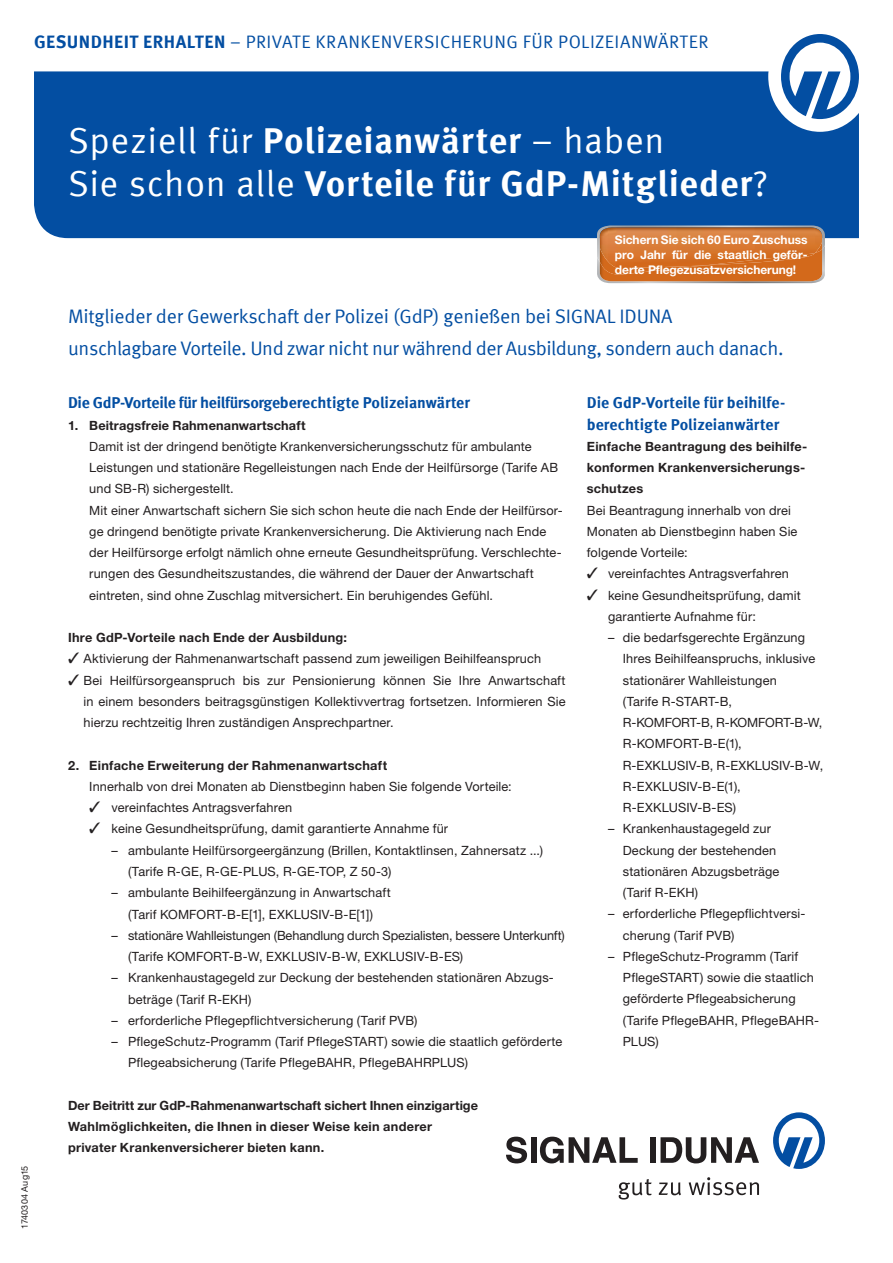
<style>
.page{position:relative;width:893px;height:1263px;background:#fff}
.page>*{position:absolute;margin:0;border:0;box-sizing:border-box;transform-origin:0 0}
.t1{font:700 36px "Meta Offc Pro";letter-spacing:.02em;color:#fff}
.t2{font:36px "Meta Offc Pro Norm";letter-spacing:.015em;color:#fff}
.t3{font:19.5px/32px "Meta Offc Pro Norm";letter-spacing:-.025em;color:#034ea2}
.t4{font:18px "Meta Offc Pro Norm";letter-spacing:.02em;color:#034ea2}
.t5{font:700 15.75px/21.3px "Meta Offc Pro";letter-spacing:-.005em;color:#034ea2}
.t6{font:12.75px/21.3px "Helvetica Neue LTW1 G";letter-spacing:.01em;color:#231f20}
.t7{font:700 12.75px/21.3px "Helvetica Neue LTW1 G";letter-spacing:.02em;color:#231f20}
.t8{font:12.75px/21.3px "Helvetica Neue LTW1 G";letter-spacing:-.01em;color:#231f20}
.t9{font:700 12px/15px "Helvetica Neue LTW1 G";letter-spacing:-.01em;color:#fff;text-align:justify}
.t10{font:9px "Helvetica Neue LTW1 G";letter-spacing:.02em;color:#231f20}
.s1{font-family:"Meta Offc Pro";font-weight:700}
.s2{font-family:"Meta Offc Pro Norm";font-weight:400}
</style>
<div class="page">
<div style="left:34px;top:71px;width:825px;height:167px;background:#034ea2"></div>
<svg style="left:506px;top:1137px;width:21px;height:26px"></svg>
<div style="left:531px;top:1137px;width:5px;height:26px;background:#231f20"></div>
<svg style="left:540px;top:1137px;width:98px;height:26px"></svg>
<div style="left:650px;top:1137px;width:5px;height:26px;background:#231f20"></div>
<svg style="left:660px;top:1137px;width:99px;height:26px"></svg>
<svg style="left:619px;top:1179px;width:33px;height:20px"></svg>
<svg style="left:659px;top:1182px;width:22px;height:13px"></svg>
<svg style="left:689px;top:1177px;width:70px;height:18px"></svg>
<svg style="left:773px;top:1112px;width:52px;height:57px"></svg>
<div style="left:768px;top:21px;width:104px;height:111px;background:#fff;border-radius:50%"></div>
<svg style="left:781px;top:34px;width:78px;height:85px"></svg>
<div style="left:850px;top:0;width:43px;height:43px;background:#fff"></div>
<svg style="left:597px;top:225px;width:228px;height:58px"></svg>
<img style="left:597px;top:225px;width:14px;height:7px">
<img style="left:600px;top:275px;width:222px;height:6px">
<div style="left:600px;top:268px;width:222px;height:7px;background:#d3691b"></div>
<img style="left:600px;top:227px;width:222px;height:41px">
<h3 class="t4" style="left:34px;top:28px;width:646px"><span class="s1">Gesundheit erhalten</span> – PRIVATE Krankenversi cherung für polizeianwärter</h3>
<h1 class="t2" style="left:68px;top:113px;width:598px">Speziell für <span class="s1">Polizeianwärter</span> – haben</h1>
<h1 class="t1" style="left:68px;top:155px;width:702px"><span class="s2">Sie schon alle</span> Vorteile für GdP-Mitglieder<span class="s2">?</span></h1>
<p class="t9" style="left:615px;top:232px;width:194px">Sichern Sie sich 60 Euro Zuschuss pro Jahr für die staatlich geför&shy;derte Pflegezusatzversicherung!</p>
<h2 class="t3" style="left:68px;top:299px;width:717px">Mitglieder der Gewerkschaft der Polizei (GdP) genießen bei SIGNAL IDUNA unschlagbare Vorteile. Und zwar nicht nur während der Ausbildung, sondern auch danach.</h2>
<p class="t10" style="left:19px;top:1229px;width:65px;rotate:-90deg">1740304 Aug15</p>
<p class="t5" style="left:68px;top:391px;width:403px">Die GdP-Vorteile für heilfürsorgeberechtigte Polizeianwärter</p>
<p class="t7" style="left:68px;top:414px;width:239px">1. Beitragsfreie Rahmenanwartschaft</p>
<p class="t6" style="left:89px;top:435px;width:475px">Damit ist der dringend benötigte Krankenversicherungsschutz für ambulante Leistungen und stationäre Regelleistungen nach Ende der Heilfürsorge (Tarife AB und SB-R) sichergestellt.<br>Mit einer Anwartschaft sichern Sie sich schon heute die nach Ende der Heilfürsor&shy;ge dringend benötigte private Krankenversicherung. Die Aktivierung nach Ende der Heilfürsorge erfolgt nämlich ohne erneute Gesundheitsprüfung. Verschlechte&shy;rungen des Gesundheitszustandes, die während der Dauer der Anwartschaft eintreten, sind ohne Zuschlag mitversichert. Ein beruhigendes Gefühl.</p>
<p class="t7" style="left:68px;top:627px;width:281px">Ihre GdP-Vorteile nach Ende der Ausbildung:</p>
<p class="t6" style="left:68px;top:648px;width:475px">✓ Aktivierung der Rahmenanwartschaft passend zum jeweiligen Beihilfeanspruch</p>
<p class="t6" style="left:84px;top:669px;width:484px;text-align:justify;text-indent:-15px">✓ Bei Heilfürsorgeanspruch bis zur Pensionierung können Sie Ihre Anwartschaft in einem besonders beitragsgünstigen Kollektivvertrag fortsetzen. Informieren Sie hierzu rechtzeitig Ihren zuständigen Ansprechpartner.</p>
<p class="t7" style="left:68px;top:754px;width:321px">2. Einfache Erweiterung der Rahmenanwartschaft</p>
<p class="t6" style="left:89px;top:776px;width:424px">Innerhalb von drei Monaten ab Dienstbeginn haben Sie folgende Vorteile:</p>
<p class="t6" style="left:89px;top:797px;width:205px">✓ vereinfachtes Antragsverfahren</p>
<p class="t6" style="left:89px;top:818px;width:360px">✓ keine Gesundheitsprüfung, damit garantierte Annahme für</p>
<p class="t6" style="left:128px;top:839px;width:417px;text-indent:-16px">– ambulante Heilfürsorgeergänzung (Brillen, Kontaktlinsen, Zahnersatz ...) (Tarife R-GE, R-GE-PLUS, R-GE-TOP, Z 50-3)</p>
<p class="t6" style="left:112px;top:882px;width:281px;text-align:center">– ambulante Beihilfeergänzung in Anwartschaft (Tarif KOMFORT-B-E[1], EXKLUSIV-B-E[1])</p>
<p class="t8" style="left:128px;top:924px;width:438px;text-indent:-16px">– stationäre Wahlleistungen (Behandlung durch Spezialisten, bessere Unterkunft) (Tarife KOMFORT-B-W, EXKLUSIV-B-W, EXKLUSIV-B-ES)</p>
<p class="t6" style="left:128px;top:967px;width:427px;text-indent:-16px">– Krankenhaustagegeld zur Deckung der bestehenden stationären Abzugs&shy;beträge (Tarif R-EKH)</p>
<p class="t6" style="left:112px;top:1009px;width:307px">– erforderliche Pflegepflichtversicherung (Tarif PVB)</p>
<p class="t6" style="left:128px;top:1031px;width:436px;text-indent:-16px">– PflegeSchutz-Programm (Tarif PflegeSTART) sowie die staatlich geförderte<br>Pflegeabsicherung (Tarife PflegeBAHR, PflegeBAHRPLUS)</p>
<p class="t7" style="left:68px;top:1094px;width:411px">Der Beitritt zur GdP-Rahmenanwartschaft sichert Ihnen einzigartige<br>Wahlmöglichkeiten, die Ihnen in dieser Weise kein anderer privater Krankenversicherer bieten kann.</p>
<p class="t5" style="left:587px;top:391px;width:200px">Die GdP-Vorteile für beihilfe&shy;berechtigte Polizeianwärter</p>
<p class="t7" style="left:587px;top:435px;width:222px">Einfache Beantragung des beihilfe&shy;konformen Krankenversicherungs&shy;schutzes</p>
<p class="t6" style="left:587px;top:499px;width:212px">Bei Beantragung innerhalb von drei<br>Monaten ab Dienstbeginn haben Sie folgende Vorteile:</p>
<p class="t6" style="left:587px;top:563px;width:204px">✓ vereinfachtes Antragsverfahren</p>
<p class="t6" style="left:608px;top:584px;width:194px;text-indent:-21px">✓ keine Gesundheitsprüfung, damit garantierte Aufnahme für:</p>
<p class="t6" style="left:623px;top:627px;width:202px;text-indent:-15px">– die bedarfsgerechte Ergänzung<br>Ihres Beihilfeanspruchs, inklusive stationärer Wahlleistungen<br>(Tarife R-START-B,<br>R-KOMFORT-B, R-KOMFORT-B-W,<br>R-KOMFORT-B-E(1),<br>R-EXKLUSIV-B, R-EXKLUSIV-B-W,<br>R-EXKLUSIV-B-E(1),<br>R-EXKLUSIV-B-ES)</p>
<p class="t6" style="left:623px;top:818px;width:158px;text-indent:-15px">– Krankenhaustagegeld zur<br>Deckung der bestehenden stationären Abzugsbeträge (Tarif R-EKH)</p>
<p class="t6" style="left:623px;top:903px;width:184px;text-indent:-15px">– erforderliche Pflegepflichtversi&shy;cherung (Tarif PVB)</p>
<p class="t6" style="left:623px;top:946px;width:198px;text-indent:-15px">– PflegeSchutz-Programm (Tarif<br>PflegeSTART) sowie die staatlich geförderte Pflegeabsicherung (Tarife PflegeBAHR, PflegeBAHR-<br>PLUS)</p>
</div>
